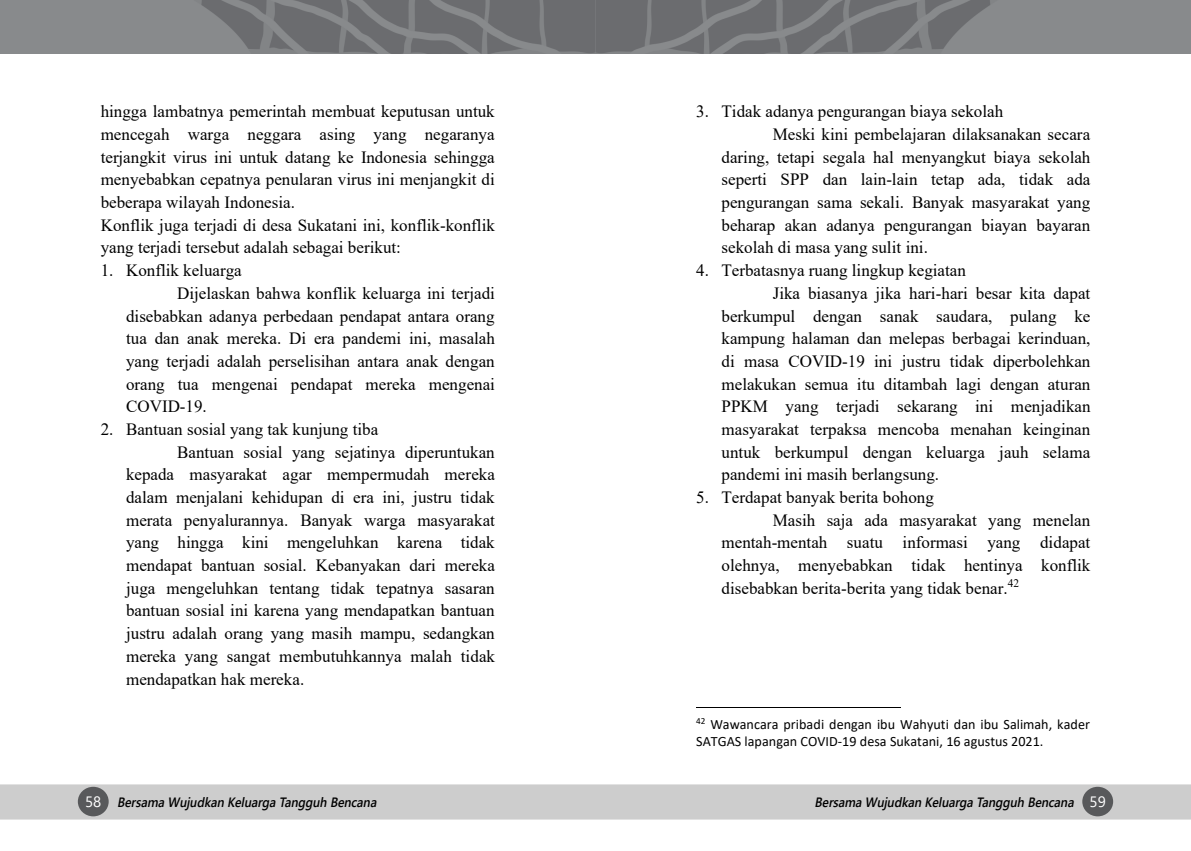
<style>
.page{position:relative;width:1191px;height:851px;background:#fff}
.page>*{position:absolute;margin:0;border:0;box-sizing:border-box;transform-origin:0 0}
.t1{font:17.1px/22.6px "Times New Roman";color:#000}
.t2{font:14.25px/17.2px "Calibri";color:#000}
.t3{font:italic 600 13.5px "Segoe UI";color:#000;scale:.9 1}
.s1{font-weight:400;font-style:normal;font-size:15px;color:#fff}
</style>
<div class="page">
<div style="left:1px;top:785px;width:1189px;height:33px;background:#cdcdcd"></div>
<div style="left:78px;top:786px;width:31px;height:30px;background:#58595b;border-radius:50%"></div>
<div style="left:1082px;top:786px;width:31px;height:30px;background:#58595b;border-radius:50%"></div>
<img style="left:0;top:0;width:1191px;height:54px">
<hr style="left:696px;top:706px;width:204px;height:1px;background:#000">
<p class="t1" style="left:101px;top:100px;width:396px">hingga lambatnya pemerintah membuat keputusan untuk mencegah warga neggara asing yang negaranya terjangkit virus ini untuk datang ke Indonesia sehingga menyebabkan cepatnya penularan virus ini menjangkit di beberapa wilayah Indonesia.<br>Konflik juga terjadi di desa Sukatani ini, konflik-konflik yang terjadi tersebut adalah sebagai berikut:</p>
<p class="t1" style="left:101px;top:258px;width:143px">1. Konflik keluarga</p>
<p class="t1" style="left:177px;top:281px;width:319px">Dijelaskan bahwa konflik keluarga ini terjadi</p>
<p class="t1" style="left:126px;top:304px;width:370px">disebabkan adanya perbedaan pendapat antara orang</p>
<p class="t1" style="left:126px;top:326px;width:370px">tua dan anak mereka. Di era pandemi ini, masalah</p>
<p class="t1" style="left:126px;top:349px;width:370px">yang terjadi adalah perselisihan antara anak dengan</p>
<p class="t1" style="left:126px;top:372px;width:370px">orang tua mengenai pendapat mereka mengenai</p>
<p class="t1" style="left:126px;top:394px;width:82px">COVID-19.</p>
<p class="t1" style="left:101px;top:417px;width:279px">2. Bantuan sosial yang tak kunjung tiba</p>
<p class="t1" style="left:177px;top:440px;width:319px">Bantuan sosial yang sejatinya diperuntukan</p>
<p class="t1" style="left:126px;top:462px;width:370px">kepada masyarakat agar mempermudah mereka</p>
<p class="t1" style="left:126px;top:485px;width:370px">dalam menjalani kehidupan di era ini, justru tidak</p>
<p class="t1" style="left:126px;top:508px;width:370px">merata penyalurannya. Banyak warga masyarakat</p>
<p class="t1" style="left:126px;top:530px;width:370px">yang hingga kini mengeluhkan karena tidak</p>
<p class="t1" style="left:126px;top:553px;width:370px">mendapat bantuan sosial. Kebanyakan dari mereka</p>
<p class="t1" style="left:126px;top:576px;width:370px">juga mengeluhkan tentang tidak tepatnya sasaran</p>
<p class="t1" style="left:126px;top:598px;width:370px">bantuan sosial ini karena yang mendapatkan bantuan</p>
<p class="t1" style="left:126px;top:621px;width:370px">justru adalah orang yang masih mampu, sedangkan</p>
<p class="t1" style="left:126px;top:644px;width:370px">mereka yang sangat membutuhkannya malah tidak</p>
<p class="t1" style="left:126px;top:666px;width:180px">mendapatkan hak mereka.</p>
<p class="t1" style="left:696px;top:100px;width:308px">3. Tidak adanya pengurangan biaya sekolah</p>
<p class="t1" style="left:772px;top:122px;width:319px">Meski kini pembelajaran dilaksanakan secara</p>
<p class="t1" style="left:721px;top:145px;width:370px">daring, tetapi segala hal menyangkut biaya sekolah</p>
<p class="t1" style="left:721px;top:168px;width:370px">seperti SPP dan lain-lain tetap ada, tidak ada</p>
<p class="t1" style="left:721px;top:190px;width:370px">pengurangan sama sekali. Banyak masyarakat yang</p>
<p class="t1" style="left:721px;top:213px;width:370px">beharap akan adanya pengurangan biayan bayaran</p>
<p class="t1" style="left:721px;top:236px;width:208px">sekolah di masa yang sulit ini.</p>
<p class="t1" style="left:696px;top:258px;width:271px">4. Terbatasnya ruang lingkup kegiatan</p>
<p class="t1" style="left:772px;top:281px;width:319px">Jika biasanya jika hari-hari besar kita dapat</p>
<p class="t1" style="left:721px;top:304px;width:370px">berkumpul dengan sanak saudara, pulang ke</p>
<p class="t1" style="left:721px;top:326px;width:370px">kampung halaman dan melepas berbagai kerinduan,</p>
<p class="t1" style="left:721px;top:349px;width:370px">di masa COVID-19 ini justru tidak diperbolehkan</p>
<p class="t1" style="left:721px;top:372px;width:370px">melakukan semua itu ditambah lagi dengan aturan</p>
<p class="t1" style="left:721px;top:394px;width:370px">PPKM yang terjadi sekarang ini menjadikan</p>
<p class="t1" style="left:721px;top:417px;width:370px">masyarakat terpaksa mencoba menahan keinginan</p>
<p class="t1" style="left:721px;top:440px;width:370px">untuk berkumpul dengan keluarga jauh selama</p>
<p class="t1" style="left:721px;top:462px;width:219px">pandemi ini masih berlangsung.</p>
<p class="t1" style="left:696px;top:485px;width:239px">5. Terdapat banyak berita bohong</p>
<p class="t1" style="left:772px;top:508px;width:319px">Masih saja ada masyarakat yang menelan</p>
<p class="t1" style="left:721px;top:530px;width:370px">mentah-mentah suatu informasi yang didapat</p>
<p class="t1" style="left:721px;top:553px;width:370px">olehnya, menyebabkan tidak hentinya konflik</p>
<p class="t1" style="left:721px;top:576px;width:299px">disebabkan berita-berita yang tidak benar.<sup>42</sup></p>
<p class="t2" style="left:696px;top:714px;width:395px"><sup>42</sup> Wawancara pribadi dengan ibu Wahyuti dan ibu Salimah, kader<br>SATGAS lapangan COVID-19 desa Sukatani, 16 agustus 2021.</p>
<p class="t3" style="left:85px;top:788px;width:330px"><span class="s1">5 8</span> BersamaWujudkanKeluargaTangguhBencana</p>
<p class="t3" style="left:814px;top:788px;width:325px">BersamaWujudkanKeluargaTangguhBencana <span class="s1">5 9</span></p>
</div>
